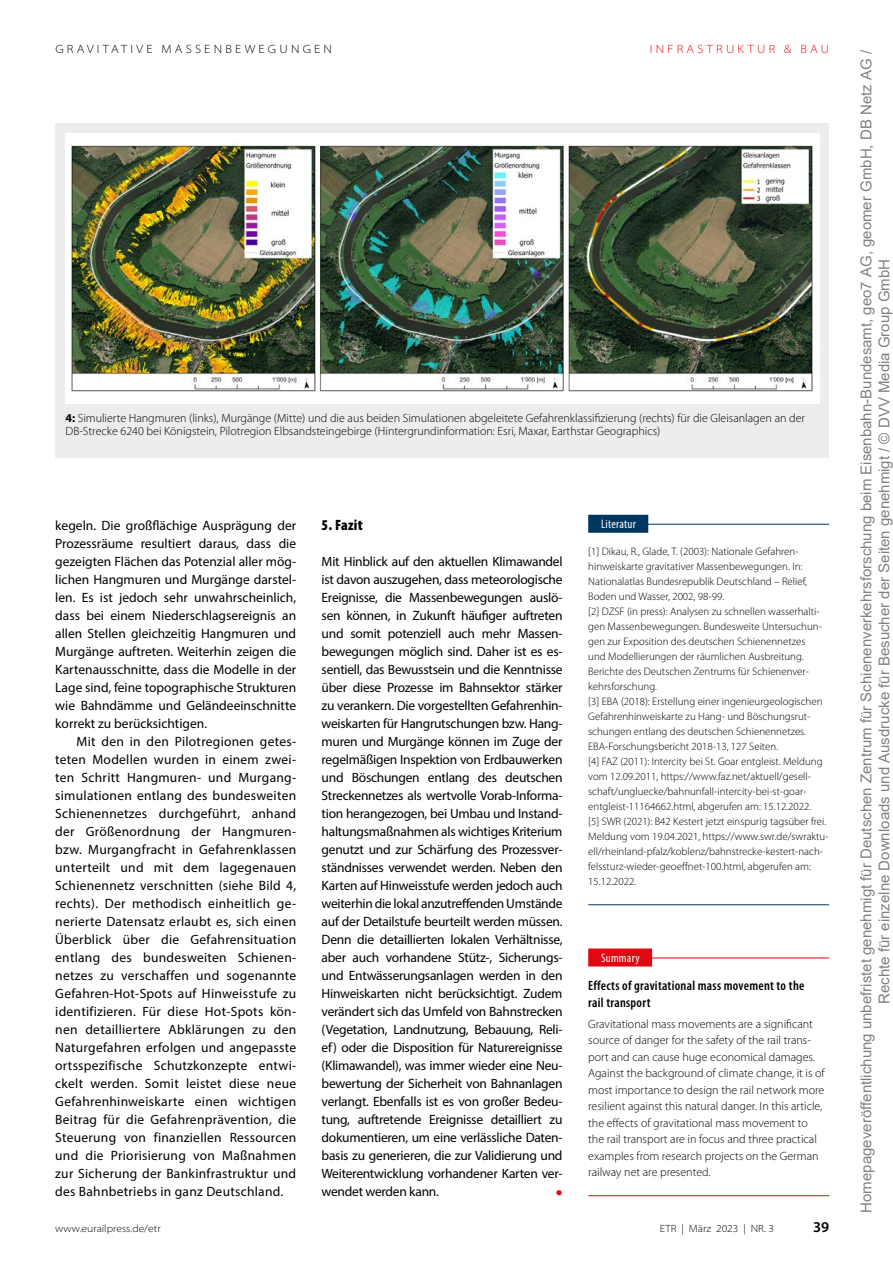
<style>
.page{position:relative;width:893px;height:1263px;background:#fff}
.page>*{position:absolute;margin:0;border:0;box-sizing:border-box;transform-origin:0 0}
.t1{font:15px/18px "Arial";color:rgb(0 0 0/.5);text-align:center}
.t2{font:900 condensed 15px "Myriad Pro";letter-spacing:.015em;color:#000}
.t3{font:600 15px "Myriad Pro";color:#000}
.t4{font:13.5px/18px "Myriad Pro";color:#000;text-align:justify}
.t5{font:600 condensed 13.5px/16.5px "Myriad Pro";letter-spacing:.02em;color:#000}
.t6{font:condensed 12.3px "Myriad Pro";letter-spacing:.02em;color:#fff}
.t7{font:300 12px/16.5px "Myriad Pro";color:#000}
.t8{font:300 semi-expanded 12px "Myriad Pro";letter-spacing:.27em;color:#000}
.t9{font:300 semi-expanded 12px "Myriad Pro";letter-spacing:.27em;color:#e30613}
.t10{font:300 10.8px/15px "Myriad Pro";color:#000}
.t11{font:300 semi-expanded 10.5px "Myriad Pro";color:#000}
.t12{font:9px "Wingdings";color:#e30613}
.s1{font-weight:700}
</style>
<div class="page">
<div style="left:588px;top:948px;width:64px;height:18px;background:#e30613"></div>
<hr style="left:588px;top:957px;width:241px;height:1px;background:#e30613">
<hr style="left:588px;top:1195px;width:241px;height:1px;background:#e30613">
<div style="left:588px;top:515px;width:60px;height:18px;background:#003761"></div>
<hr style="left:588px;top:524px;width:241px;height:1px;background:#003761">
<hr style="left:588px;top:904px;width:241px;height:1px;background:#003761">
<div style="left:55px;top:123px;width:774px;height:335px;background:#ecedee"></div>
<div style="left:66px;top:134px;width:754px;height:270px;background:#fff"></div>
<img style="left:70px;top:144px;width:743px;height:248px">
<p class="t8" style="left:55px;top:42px;width:278px">GRAVITATIVE MASSENBEWEGUNGEN</p>
<p class="t9" style="left:650px;top:42px;width:181px">INFRASTRUKTUR &amp; BAU</p>
<p class="t7" style="left:66px;top:411px;width:741px;line-height:13.5px"><span class="s1">4:</span> Simulierte Hangmuren (links), Murgänge (Mitte) und die aus beiden Simulationen abgeleitete Gefahrenklassifizierung (rechts) für die Gleisanlagen an der<br>DB-Strecke 6240 bei Königstein, Pilotregion Elbsandsteingebirge (Hintergrundinformation: Esri, Maxar, Earthstar Geographics)</p>
<p class="t4" style="left:55px;top:516px;width:242px">kegeln. Die großflächige Ausprägung der Prozessräume resultiert daraus, dass die gezeigten Flächen das Potenzial aller mög&shy;lichen Hangmuren und Murgänge darstel&shy;len. Es ist jedoch sehr unwahrscheinlich, dass bei einem Niederschlagsereignis an allen Stellen gleichzeitig Hangmuren und Murgänge auftreten. Weiterhin zeigen die Kartenausschnitte, dass die Modelle in der Lage sind, feine topographische Strukturen wie Bahndämme und Geländeeinschnitte korrekt zu berücksichtigen.</p>
<p class="t4" style="left:55px;top:732px;width:242px;text-indent:21px">Mit den in den Pilotregionen getes&shy;teten Modellen wurden in einem zwei&shy;ten Schritt Hangmuren- und Murgang&shy;simulationen entlang des bundesweiten Schienennetzes durchgeführt, anhand der Größenordnung der Hangmuren&shy;bzw. Murgangfracht in Gefahrenklassen unterteilt und mit dem lagegenauen Schienennetz verschnitten (siehe Bild 4, rechts). Der methodisch einheitlich ge&shy;nerierte Datensatz erlaubt es, sich einen Überblick über die Gefahrensituation entlang des bundesweiten Schienen&shy;netzes zu verschaffen und sogenannte Gefahren-Hot-Spots auf Hinweisstufe zu identifizieren. Für diese Hot-Spots kön&shy;nen detailliertere Abklärungen zu den Naturgefahren erfolgen und angepasste ortsspezifische Schutzkonzepte entwi&shy;ckelt werden. Somit leistet diese neue Gefahrenhinweiskarte einen wichtigen Beitrag für die Gefahrenprävention, die Steuerung von finanziellen Ressourcen und die Priorisierung von Maßnahmen zur Sicherung der Bankinfrastruktur und des Bahnbetriebs in ganz Deutschland.</p>
<p class="t2" style="left:322px;top:516px;width:43px">5. Fazit</p>
<p class="t4" style="left:322px;top:552px;width:242px">Mit Hinblick auf den aktuellen Klimawandel ist davon auszugehen, dass meteorologische Ereignisse, die Massenbewegungen auslö&shy;sen können, in Zukunft häufiger auftreten und somit potenziell auch mehr Massen&shy;bewegungen möglich sind. Daher ist es es&shy;sentiell, das Bewusstsein und die Kenntnisse über diese Prozesse im Bahnsektor stärker zu verankern. Die vorgestellten Gefahrenhin&shy;weiskarten für Hangrutschungen bzw. Hang&shy;muren und Murgänge können im Zuge der regelmäßigen Inspektion von Erdbauwerken und Böschungen entlang des deutschen Streckennetzes als wertvolle Vorab-Informa&shy;tion herangezogen, bei Umbau und Instand&shy;haltungsmaßnahmen als wichtiges Kriterium genutzt und zur Schärfung des Prozessver&shy;ständnisses verwendet werden. Neben den Karten auf Hinweisstufe werden jedoch auch weiterhin die lokal anzutreffenden Umstände auf der Detailstufe beurteilt werden müssen.<br>Denn die detaillierten lokalen Verhältnisse, aber auch vorhandene Stütz-, Sicherungs&shy;und Entwässerungsanlagen werden in den Hinweiskarten nicht berücksichtigt. Zudem verändert sich das Umfeld von Bahnstrecken (Vegetation, Landnutzung, Bebauung, Reli&shy;ef) oder die Disposition für Naturereignisse (Klimawandel), was immer wieder eine Neu&shy;bewertung der Sicherheit von Bahnanlagen verlangt. Ebenfalls ist es von großer Bedeu&shy;tung, auftretende Ereignisse detailliert zu dokumentieren, um eine verlässliche Daten&shy;basis zu generieren, die zur Validierung und Weiterentwicklung vorhandener Karten ver&shy;wendet werden kann.</p>
<p class="t12" style="left:556px;top:1188px;width:8px">●</p>
<p class="t6" style="left:601px;top:516px;width:36px">Literatur</p>
<p class="t10" style="left:588px;top:544px;width:242px">[1] Dikau, R., Glade, T. (2003): Nationale Gefahren&shy;hinweiskarte gravitativer Massenbewegungen. In:<br>Nationalatlas Bundesrepublik Deutschland – Relief, Boden und Wasser, 2002, 98-99.<br>[2] DZSF (in press): Analysen zu schnellen wasserhalti&shy;gen Massenbewegungen. Bundesweite Untersuchun&shy;gen zur Exposition des deutschen Schienennetzes<br>und Modellierungen der räumlichen Ausbreitung.<br>Berichte des Deutschen Zentrums für Schienenver&shy;kehrsforschung.<br>[3] EBA (2018): Erstellung einer ingenieurgeologischen Gefahrenhinweiskarte zu Hang- und Böschungsrut&shy;schungen entlang des deutschen Schienennetzes.<br>EBA-Forschungsbericht 2018-13, 127 Seiten.<br>[4] FAZ (2011): Intercity bei St. Goar entgleist. Meldung vom 12.09.2011, https://www.faz.net/aktuell/gesell&shy;schaft/ungluecke/bahnunfall-intercity-bei-st-goar&shy;entgleist-11164662.html, abgerufen am: 15.12.2022.<br>[5] SWR (2021): B42 Kestert jetzt einspurig tagsüber frei.<br>Meldung vom 19.04.2021, https://www.swr.de/swraktu&shy;ell/rheinland-pfalz/koblenz/bahnstrecke-kestert-nach&shy;felssturz-wieder-geoeffnet-100.html, abgerufen am:<br>15.12.2022.</p>
<p class="t6" style="left:601px;top:950px;width:40px">Summary</p>
<p class="t5" style="left:588px;top:978px;width:218px">Effects of gravitational mass movement to the rail transport</p>
<p class="t7" style="left:588px;top:1016px;width:238px">Gravitational mass movements are a significant source of danger for the safety of the rail trans&shy;port and can cause huge economical damages.<br>Against the background of climate change, it is of most importance to design the rail network more resilient against this natural danger. In this article, the effects of gravitational mass movement to the rail transport are in focus and three practical examples from research projects on the German railway net are presented.</p>
<p class="t11" style="left:55px;top:1222px;width:107px">www.eurailpress.de/etr</p>
<p class="t11" style="left:660px;top:1222px;width:116px">ETR | März 2023 | NR. 3</p>
<p class="t3" style="left:813px;top:1217px;width:18px">39</p>
<p class="t1" style="left:857px;top:1213px;width:1164px;rotate:-90deg">Homepageveröffentlichung unbefristet genehmigt für Deutschen Zentrum für Schienenverkehrsforschung beim Eisenbahn-Bundesamt, geo7 AG, geomer GmbH, DB Netz AG /<br>Rechte für einzelne Downloads und Ausdrucke für Besucher der Seiten genehmigt / © DVV Media Group GmbH</p>
</div>
